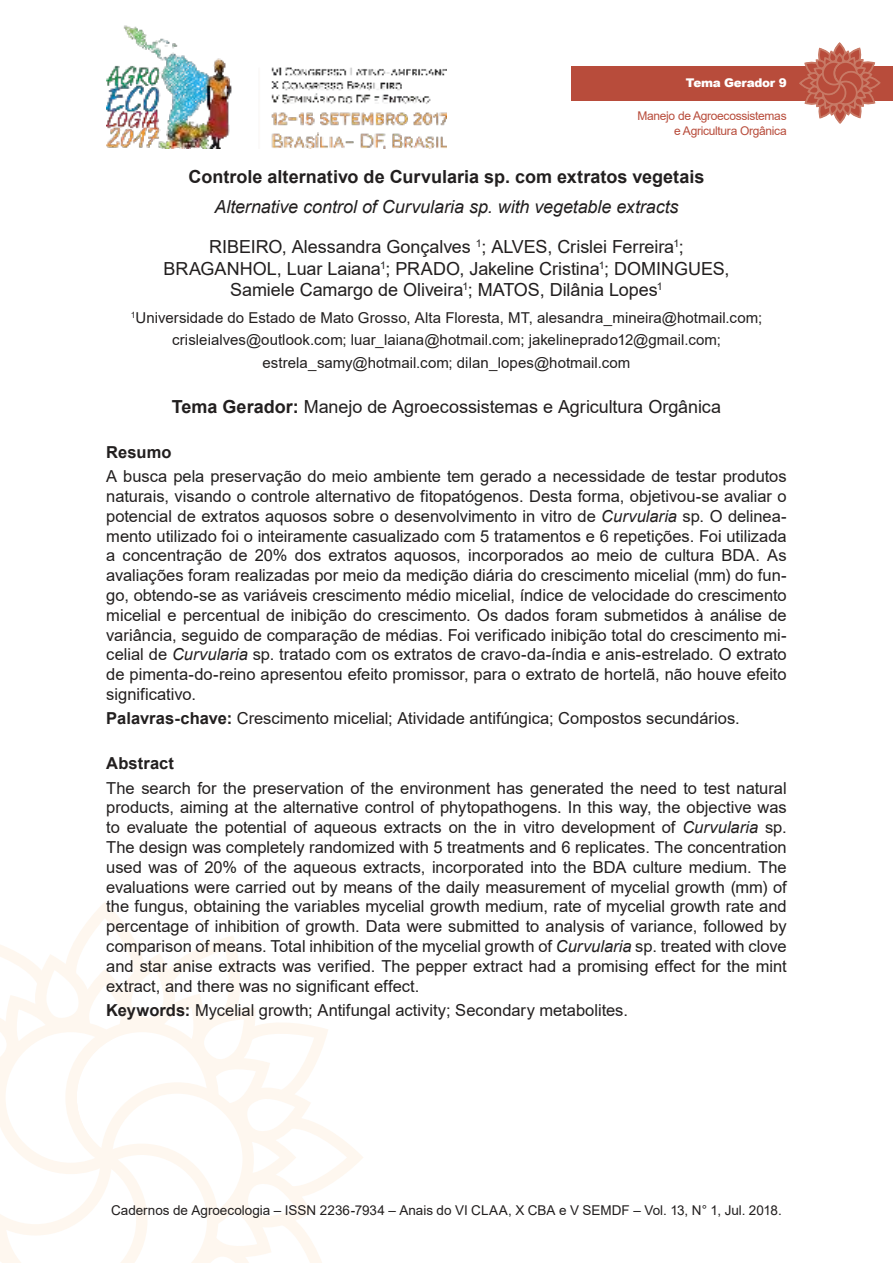
<style>
.page{position:relative;width:893px;height:1263px;background:#fff}
.page>*{position:absolute;margin:0;border:0;box-sizing:border-box;transform-origin:0 0}
.t1{font:18px/21.6px "Arial";letter-spacing:-.005em;color:#221f1f;text-align:center}
.t2{font:italic 18px/39.6px "Arial";letter-spacing:-.005em;color:#221f1f}
.t3{font:700 18px "Arial";color:#221f1f}
.t4{font:16.5px/19.8px "Arial";color:#221f1f;text-align:justify}
.t5{font:700 16.5px "Arial";letter-spacing:.005em;color:#221f1f}
.t6{font:15px/22.5px "Arial";letter-spacing:.005em;color:#221f1f;text-align:center}
.t7{font:13.5px "Arial";color:#221f1f}
.t8{font:12px/14.4px "Arial";letter-spacing:-.025em;color:#b84c3b;text-align:right}
.t9{font:900 12px "Arial";letter-spacing:-.025em;color:#fff}
.s1{font-style:normal}
.s2{font-weight:700}
.s3{font-style:italic}
</style>
<div class="page">
<img style="left:106px;top:25px;width:340px;height:124px">
<svg style="left:0;top:910px;width:363px;height:353px"></svg>
<div style="left:571px;top:66px;width:322px;height:34px;background:#b84c3b"></div>
<svg style="left:798px;top:43px;width:83px;height:81px"></svg>
<p class="t9" style="left:686px;top:76px;width:102px">Tema Gerador 9</p>
<p class="t8" style="left:637px;top:110px;width:151px">Manejo de Agroecossistemas e Agricultura Orgânica</p>
<p class="t3" style="left:189px;top:170px;width:517px">Controle alternativo de Curvularia sp. com extratos vegetais</p>
<p class="t2" style="left:209px;top:189px;width:476px">Alternative control of Curvularia sp. with vegetable extracts<br><span class="s1">RIBEIRO, Alessandra Gonçalves</span> <sup>1</sup><span class="s1">; ALVES, Crislei Ferreira</span><sup>1</sup><span class="s1">;</span></p>
<p class="t1" style="left:163px;top:259px;width:568px">BRAGANHOL, Luar Laiana<sup>1</sup>; PRADO, Jakeline Cristina<sup>1</sup>; DOMINGUES,<br>Samiele Camargo de Oliveira<sup>1</sup>; MATOS, Dilânia Lopes<sup>1</sup></p>
<p class="t6" style="left:131px;top:308px;width:633px"><sup>1</sup>Universidade do Estado de Mato Grosso, Alta Floresta, MT, alesandra_mineira@hotmail.com; crisleialves@outlook.com; luar_laiana@hotmail.com; jakelineprado12@gmail.com; estrela_samy@hotmail.com; dilan_lopes@hotmail.com</p>
<p class="t1" style="left:172px;top:397px;width:551px"><span class="s2">Tema Gerador:</span> Manejo de Agroecossistemas e Agricultura Orgânica</p>
<p class="t5" style="left:106px;top:446px;width:67px">Resumo</p>
<p class="t4" style="left:106px;top:468px;width:682px">A busca pela preservação do meio ambiente tem gerado a necessidade de testar produtos naturais, visando o controle alternativo de fitopatógenos. Desta forma, objetivou-se avaliar o potencial de extratos aquosos sobre o desenvolvimento in vitro de <span class="s3">Curvularia</span> sp. O delinea&shy;mento utilizado foi o inteiramente casualizado com 5 tratamentos e 6 repetições. Foi utilizada a concentração de 20% dos extratos aquosos, incorporados ao meio de cultura BDA. As avaliações foram realizadas por meio da medição diária do crescimento micelial (mm) do fun&shy;go, obtendo-se as variáveis crescimento médio micelial, índice de velocidade do crescimento micelial e percentual de inibição do crescimento. Os dados foram submetidos à análise de variância, seguido de comparação de médias. Foi verificado inibição total do crescimento mi&shy;celial de <span class="s3">Curvularia</span> sp. tratado com os extratos de cravo-da-índia e anis-estrelado. O extrato de pimenta-do-reino apresentou efeito promissor, para o extrato de hortelã, não houve efeito significativo.</p>
<p class="t4" style="left:106px;top:710px;width:635px"><span class="s2">Palavras-chave:</span> Crescimento micelial; Atividade antifúngica; Compostos secundários.</p>
<p class="t5" style="left:106px;top:757px;width:69px">Abstract</p>
<p class="t4" style="left:106px;top:779px;width:682px">The search for the preservation of the environment has generated the need to test natural products, aiming at the alternative control of phytopathogens. In this way, the objective was to evaluate the potential of aqueous extracts on the in vitro development of <span class="s3">Curvularia</span> sp.<br>The design was completely randomized with 5 treatments and 6 replicates. The concentration used was of 20% of the aqueous extracts, incorporated into the BDA culture medium. The evaluations were carried out by means of the daily measurement of mycelial growth (mm) of the fungus, obtaining the variables mycelial growth medium, rate of mycelial growth rate and percentage of inhibition of growth. Data were submitted to analysis of variance, followed by comparison of means. Total inhibition of the mycelial growth of <span class="s3">Curvularia</span> sp. treated with clove and star anise extracts was verified. The pepper extract had a promising effect for the mint extract, and there was no significant effect.</p>
<p class="t4" style="left:106px;top:1001px;width:523px"><span class="s2">Keywords:</span> Mycelial growth; Antifungal activity; Secondary metabolites.</p>
<p class="t7" style="left:111px;top:1205px;width:672px">Cadernos de Agroecologia – ISSN 2236-7934 – Anais do VI CLAA, X CBA e V SEMDF – Vol. 13, N° 1, Jul. 2018.</p>
</div>
